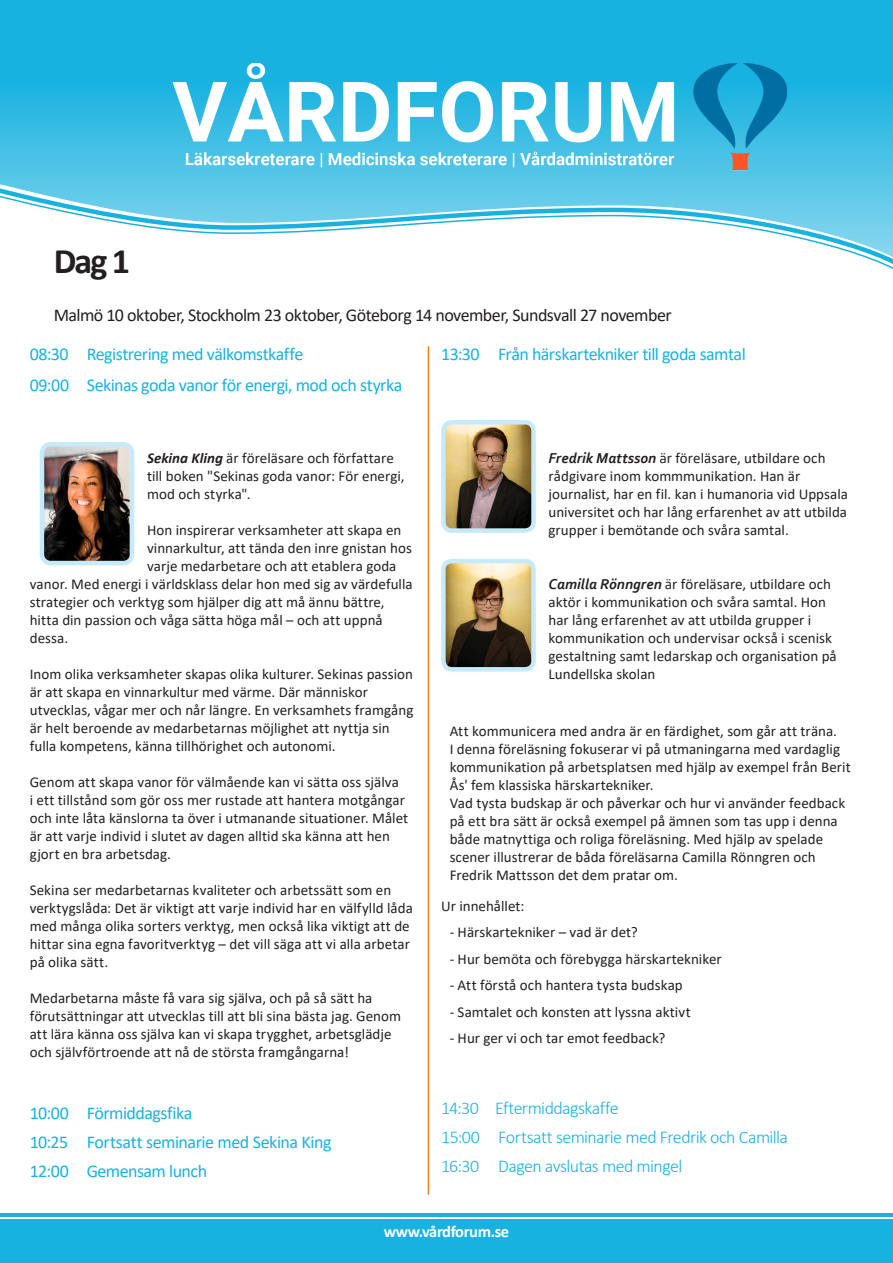
<style>
.page{position:relative;width:893px;height:1263px;background:#fff}
.page>*{position:absolute;margin:0;border:0;box-sizing:border-box;transform-origin:0 0}
.t1{font:700 36px "Calibri";color:#231f20}
.t2{font:18px/29.2px "Calibri";letter-spacing:-.03em;color:#18b2e0}
.t3{font:300 18px/29.2px "Calibri";letter-spacing:-.035em;color:#18b2e0}
.t4{font:18px "Calibri";letter-spacing:-.03em;color:#231f20}
.t5{font:700 16.5px "Calibri";letter-spacing:-.025em;color:#fff}
.t6{font:15px/18px "Calibri";letter-spacing:.005em;color:#231f20}
.s1{font-weight:700;font-style:italic}
.s2{font-family:"Corbel";font-weight:700;font-style:italic}
.s3{font-family:"Corbel"}
</style>
<div class="page">
<svg style="left:0;top:0;width:893px;height:178px;fill:#18b2e0"></svg>
<div style="left:0;top:178px;width:887px;height:10px;background:#5ac8e8"></div>
<svg style="left:0;top:188px;width:887px;height:79px"></svg>
<div style="left:0;top:1220px;width:893px;height:43px;background:#18b2e0"></div>
<hr style="left:0;top:1213px;width:893px;height:3px;background:#18b2e0">
<hr style="left:428px;top:346px;width:1px;height:849px;background:#f48026">
<img style="left:173px;top:63px;width:614px;height:112px">
<img style="left:45px;top:447px;width:84px;height:113px">
<div style="left:40px;top:442px;width:94px;height:123px;border:4px solid #c6eafa;border-radius:9px"></div>
<img style="left:446px;top:425px;width:85px;height:103px">
<div style="left:441px;top:420px;width:95px;height:113px;border:4px solid #c6eafa;border-radius:9px"></div>
<svg style="left:887px;top:177px;width:6px;height:92px"></svg>
<img style="left:446px;top:564px;width:85px;height:102px">
<div style="left:441px;top:559px;width:95px;height:112px;border:4px solid #c6eafa;border-radius:9px"></div>
<h1 class="t1" style="left:54px;top:236px;width:78px">Dag 1</h1>
<p class="t4" style="left:54px;top:302px;width:619px">Malmö 10 oktober, Stockholm 23 oktober, Göteborg 14 november, Sundsvall 27 november</p>
<p class="t2" style="left:441px;top:339px;width:306px">13:30 Från härskartekniker till goda samtal</p>
<p class="t2" style="left:30px;top:338px;width:374px;line-height:30.8px">08:30 Registrering med välkomstkaffe<br>09:00 Sekinas goda vanor för energi, mod och styrka</p>
<p class="t6" style="left:147px;top:448px;width:259px"><span class="s1">Sekina Kling</span> är föreläsare och författare till boken "Sekinas goda vanor: För energi, mod och styrka".</p>
<p class="t6" style="left:147px;top:520px;width:256px">Hon inspirerar verksamheter att skapa en</p>
<p class="t6" style="left:147px;top:538px;width:266px">vinnarkultur, att tända den inre gnistan hos</p>
<p class="t6" style="left:147px;top:556px;width:251px">varje medarbetare och att etablera goda</p>
<p class="t6" style="left:30px;top:574px;width:384px">vanor. Med energi i världsklass delar hon med sig av värdefulla</p>
<p class="t6" style="left:30px;top:592px;width:356px">strategier och verktyg som hjälper dig att må ännu bättre,</p>
<p class="t6" style="left:30px;top:610px;width:354px">hitta din passion och våga sätta höga mål – och att uppnå</p>
<p class="t6" style="left:30px;top:628px;width:40px">dessa.</p>
<p class="t6" style="left:30px;top:664px;width:385px">Inom olika verksamheter skapas olika kulturer. Sekinas passion är att skapa en vinnarkultur med värme. Där människor utvecklas, vågar mer och når längre. En verksamhets framgång är helt beroende av medarbetarnas möjlighet att nyttja sin fulla kompetens, känna tillhörighet och autonomi.</p>
<p class="t6" style="left:30px;top:772px;width:380px">Genom att skapa vanor för välmående kan vi sätta oss själva<br>i ett tillstånd som gör oss mer rustade att hantera motgångar och inte låta känslorna ta över i utmanande situationer. Målet är att varje individ i slutet av dagen alltid ska känna att hen gjort en bra arbetsdag.</p>
<p class="t6" style="left:30px;top:880px;width:385px">Sekina ser medarbetarnas kvaliteter och arbetssätt som en verktygslåda: Det är viktigt att varje individ har en välfylld låda med många olika sorters verktyg, men också lika viktigt att de hittar sina egna favoritverktyg – det vill säga att vi alla arbetar på olika sätt.</p>
<p class="t6" style="left:30px;top:988px;width:373px">Medarbetarna måste få vara sig själva, och på så sätt ha förutsättningar att utvecklas till att bli sina bästa jag. Genom att lära känna oss själva kan vi skapa trygghet, arbetsglädje och självförtroende att nå de största framgångarna!</p>
<p class="t2" style="left:30px;top:1098px;width:303px">10:00 Förmiddagsfika<br>10:25 Fortsatt seminarie med Sekina King<br>12:00 Gemensam lunch</p>
<p class="t6" style="left:549px;top:448px;width:301px"><span class="s2">Fredrik Mattsson</span> <span class="s3">ä</span>r föreläsare, utbildare och rådgivare inom kommmunikation. Han är journalist, har en fil. kan i humanoria vid Uppsala universitet och har lång erfarenhet av att utbilda grupper i bemötande och svåra samtal.</p>
<p class="t6" style="left:549px;top:574px;width:290px"><span class="s2">Camilla Rönngren</span> <span class="s3">ä</span>r föreläsare, utbildare och aktör i kommunikation och svåra samtal. Hon har lång erfarenhet av att utbilda grupper i kommunikation och undervisar också i scenisk gestaltning samt ledarskap och organisation på Lundellska skolan</p>
<p class="t6" style="left:450px;top:721px;width:403px">Att kommunicera med andra är en färdighet, som går att träna.<br>I denna föreläsning fokuserar vi på utmaningarna med vardaglig kommunikation på arbetsplatsen med hjälp av exempel från Berit Ås' fem klassiska härskartekniker.<br>Vad tysta budskap är och påverkar och hur vi använder feedback på ett bra sätt är också exempel på ämnen som tas upp i denna både matnyttiga och roliga föreläsning. Med hjälp av spelade scener illustrerar de båda föreläsarna Camilla Rönngren och Fredrik Mattsson det dem pratar om.</p>
<p class="t6" style="left:441px;top:896px;width:85px">Ur innehållet:</p>
<p class="t6" style="left:450px;top:923px;width:189px">- Härskartekniker – vad är det?</p>
<p class="t6" style="left:450px;top:949px;width:274px">- Hur bemöta och förebygga härskartekniker</p>
<p class="t6" style="left:450px;top:976px;width:235px">- Att förstå och hantera tysta budskap</p>
<p class="t6" style="left:450px;top:1002px;width:243px">- Samtalet och konsten att lyssna aktivt</p>
<p class="t6" style="left:450px;top:1029px;width:217px">- Hur ger vi och tar emot feedback?</p>
<p class="t3" style="left:441px;top:1093px;width:348px">14:30 Eftermiddagskaffe<br>15:00 Fortsatt seminarie med Fredrik och Camilla<br>16:30 Dagen avslutas med mingel</p>
<p class="t5" style="left:384px;top:1220px;width:127px">www.vårdforum.se</p>
</div>
